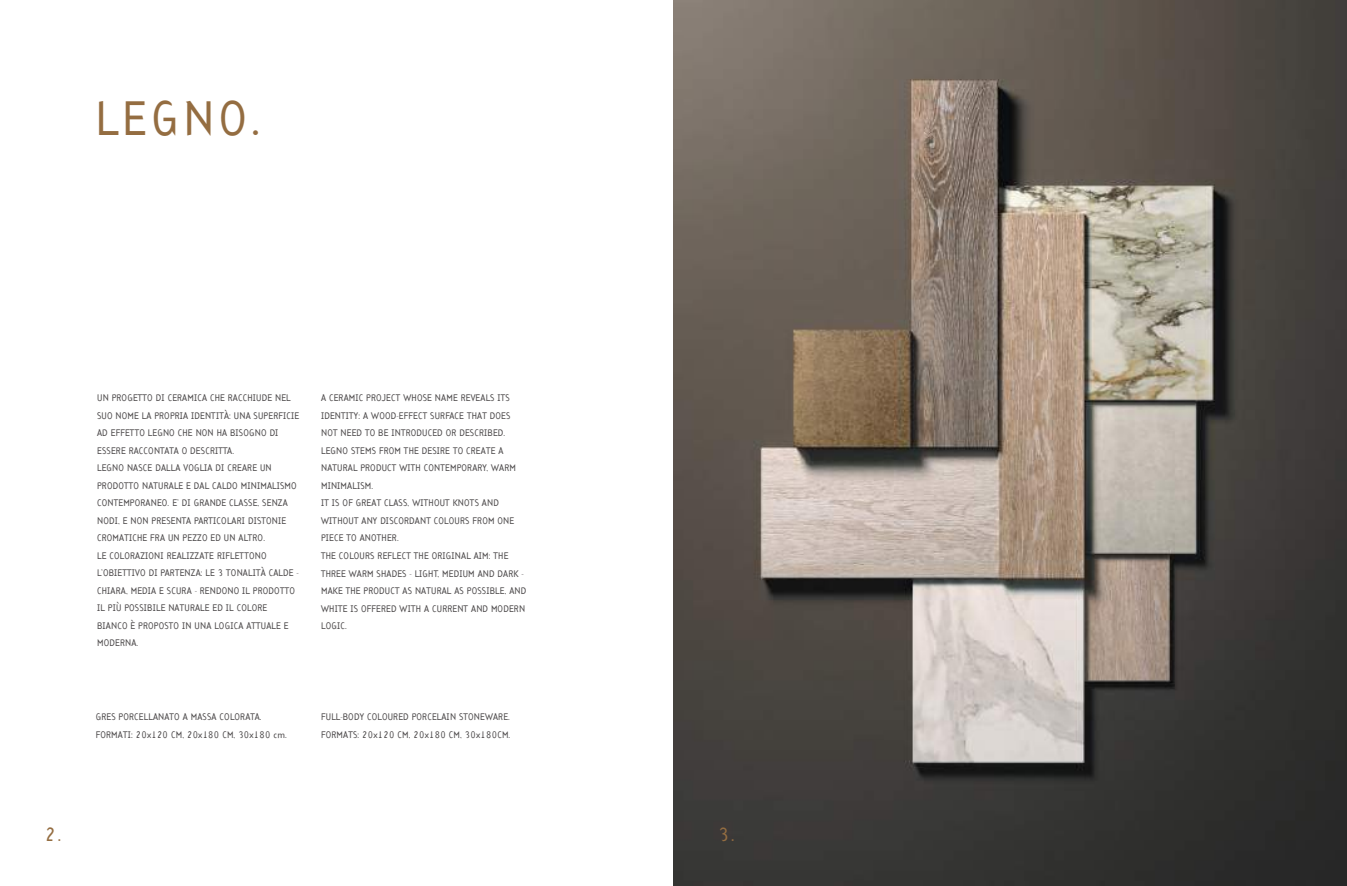
<style>
.page{position:relative;width:1347px;height:886px;background:#fff}
.page>*{position:absolute;margin:0;border:0;box-sizing:border-box;transform-origin:0 0}
.t1{font:47.38px "Arbitrary";letter-spacing:.1em;color:#946d41}
.t2{font:18.75px "Arbitrary";color:#946d41}
.t3{font:9.38px/17.5px "Arbitrary";letter-spacing:.02em;color:#4e4b4c}
</style>
<div class="page">
<img style="left:673px;top:0;width:673px;height:886px">
<h1 class="t1" style="left:96px;top:88px;width:166px">LEGNO.</h1>
<p class="t3" style="left:97px;top:389px;width:203px">UN PROGETTO DI CERAMICA CHE RACCHIUDE NEL SUO NOME LA PROPRIA IDENTITÀ: UNA SUPERFICIE AD EFFETTO LEGNO CHE NON HA BISOGNO DI ESSERE RACCONTATA O DESCRITTA.<br>LEGNO NASCE DALLA VOGLIA DI CREARE UN PRODOTTO NATURALE E DAL CALDO MINIMALISMO CONTEMPORANEO. E’ DI GRANDE CLASSE, SENZA NODI, E NON PRESENTA PARTICOLARI DISTONIE CROMATICHE FRA UN PEZZO ED UN ALTRO.<br>LE COLORAZIONI REALIZZATE RIFLETTONO L’OBIETTIVO DI PARTENZA: LE 3 TONALITÀ CALDE - CHIARA, MEDIA E SCURA - RENDONO IL PRODOTTO IL PIÙ POSSIBILE NATURALE ED IL COLORE BIANCO È PROPOSTO IN UNA LOGICA ATTUALE E MODERNA.</p>
<p class="t3" style="left:321px;top:389px;width:207px">A CERAMIC PROJECT WHOSE NAME REVEALS ITS IDENTITY: A WOOD-EFFECT SURFACE THAT DOES NOT NEED TO BE INTRODUCED OR DESCRIBED.<br>LEGNO STEMS FROM THE DESIRE TO CREATE A NATURAL PRODUCT WITH CONTEMPORARY, WARM MINIMALISM.<br>IT IS OF GREAT CLASS, WITHOUT KNOTS AND WITHOUT ANY DISCORDANT COLOURS FROM ONE PIECE TO ANOTHER.<br>THE COLOURS REFLECT THE ORIGINAL AIM: THE THREE WARM SHADES - LIGHT, MEDIUM AND DARK - MAKE THE PRODUCT AS NATURAL AS POSSIBLE, AND WHITE IS OFFERED WITH A CURRENT AND MODERN LOGIC.</p>
<p class="t3" style="left:96px;top:708px;width:193px">GRES PORCELLANATO A MASSA COLORATA.<br>FORMATI: 20x120 CM, 20x180 CM, 30x180 cm.</p>
<p class="t3" style="left:321px;top:708px;width:191px">FULL-BODY COLOURED PORCELAIN STONEWARE.<br>FORMATS: 20x120 CM, 20x180 CM, 30x180CM.</p>
<h2 class="t2" style="left:45px;top:822px;width:18px">2.</h2>
<h2 class="t2" style="left:718px;top:822px;width:18px">3.</h2>
</div>
